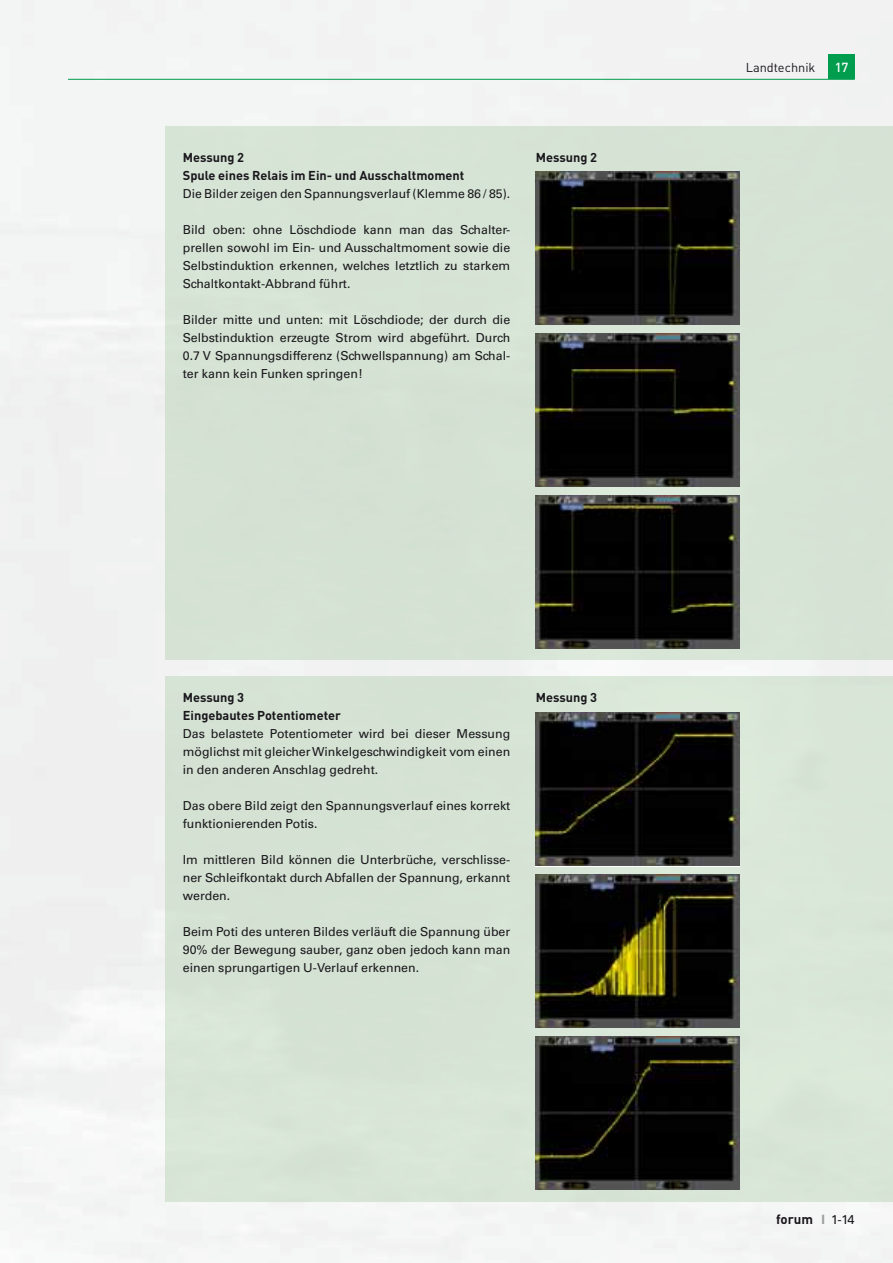
<style>
.page{position:relative;width:893px;height:1263px;background:#fff}
.page>*{position:absolute;margin:0;border:0;box-sizing:border-box;transform-origin:0 0}
.t1{font:700 13.35px "DIN";color:#1a171c}
.t2{font:500 13.05px "DIN";color:#fff}
.t3{font:700 12.75px/18px "DIN";color:#1a171c}
.t4{font:12.75px "DIN";color:#1a171c}
.t5{font:12.3px/18px "Univers";color:#1a171c;text-align:justify}
.s1{font-family:"Univers";font-size:12.75px;color:#9c9d9f}
.s2{font-family:"Univers";font-weight:400;font-size:12.75px}
</style>
<div class="page">
<div style="left:828px;top:54px;width:27px;height:25px;background:#009d4e"></div>
<hr style="left:68px;top:79px;width:787px;height:1px;background:#009d4e">
<div style="left:166px;top:126px;width:727px;height:533px;background:#d6e3d4"></div>
<img style="left:536px;top:171px;width:204px;height:154px">
<img style="left:536px;top:333px;width:204px;height:153px">
<img style="left:536px;top:495px;width:204px;height:153px">
<div style="left:166px;top:676px;width:727px;height:525px;background:#d6e4d5"></div>
<img style="left:536px;top:713px;width:204px;height:153px">
<img style="left:536px;top:874px;width:204px;height:153px">
<img style="left:536px;top:1036px;width:204px;height:153px">
<p class="t3" style="left:183px;top:150px;width:283px">Messung 2<br>Spule eines Relais im Ein- und Ausschaltmoment</p>
<p class="t5" style="left:183px;top:186px;width:329px">Die Bilder zeigen den Spannungsverlauf (Klemme 86 / 85).</p>
<p class="t5" style="left:183px;top:222px;width:329px">Bild oben: ohne Löschdiode kann man das Schalter&shy;prellen sowohl im Ein- und Ausschaltmoment sowie die Selbstinduktion erkennen, welches letztlich zu starkem Schaltkontakt-Abbrand führt.</p>
<p class="t5" style="left:183px;top:312px;width:329px">Bilder mitte und unten: mit Löschdiode; der durch die Selbstinduktion erzeugte Strom wird abgeführt. Durch 0.7 V Spannungsdifferenz (Schwellspannung) am Schal&shy;ter kann kein Funken springen!</p>
<p class="t3" style="left:536px;top:150px;width:63px">Messung 2</p>
<p class="t3" style="left:183px;top:690px;width:160px">Messung 3<br>Eingebautes Potentiometer</p>
<p class="t5" style="left:183px;top:726px;width:329px">Das belastete Potentiometer wird bei dieser Messung möglichst mit gleicher Winkelgeschwindigkeit vom einen in den anderen Anschlag gedreht.</p>
<p class="t5" style="left:183px;top:798px;width:329px">Das obere Bild zeigt den Spannungsverlauf eines korrekt funktionierenden Potis.</p>
<p class="t5" style="left:183px;top:852px;width:329px">Im mittleren Bild können die Unterbrüche, verschlisse&shy;ner Schleifkontakt durch Abfallen der Spannung, erkannt werden.</p>
<p class="t5" style="left:183px;top:924px;width:329px">Beim Poti des unteren Bildes verläuft die Spannung über 90% der Bewegung sauber, ganz oben jedoch kann man einen sprungartigen U-Verlauf erkennen.</p>
<p class="t3" style="left:536px;top:690px;width:63px">Messung 3</p>
<p class="t4" style="left:746px;top:63px;width:71px">Landtechnik</p>
<p class="t2" style="left:835px;top:63px;width:15px">17</p>
<p class="t1" style="left:776px;top:1214px;width:80px">forum <span class="s1">I</span> <span class="s2">1-14</span></p>
</div>
